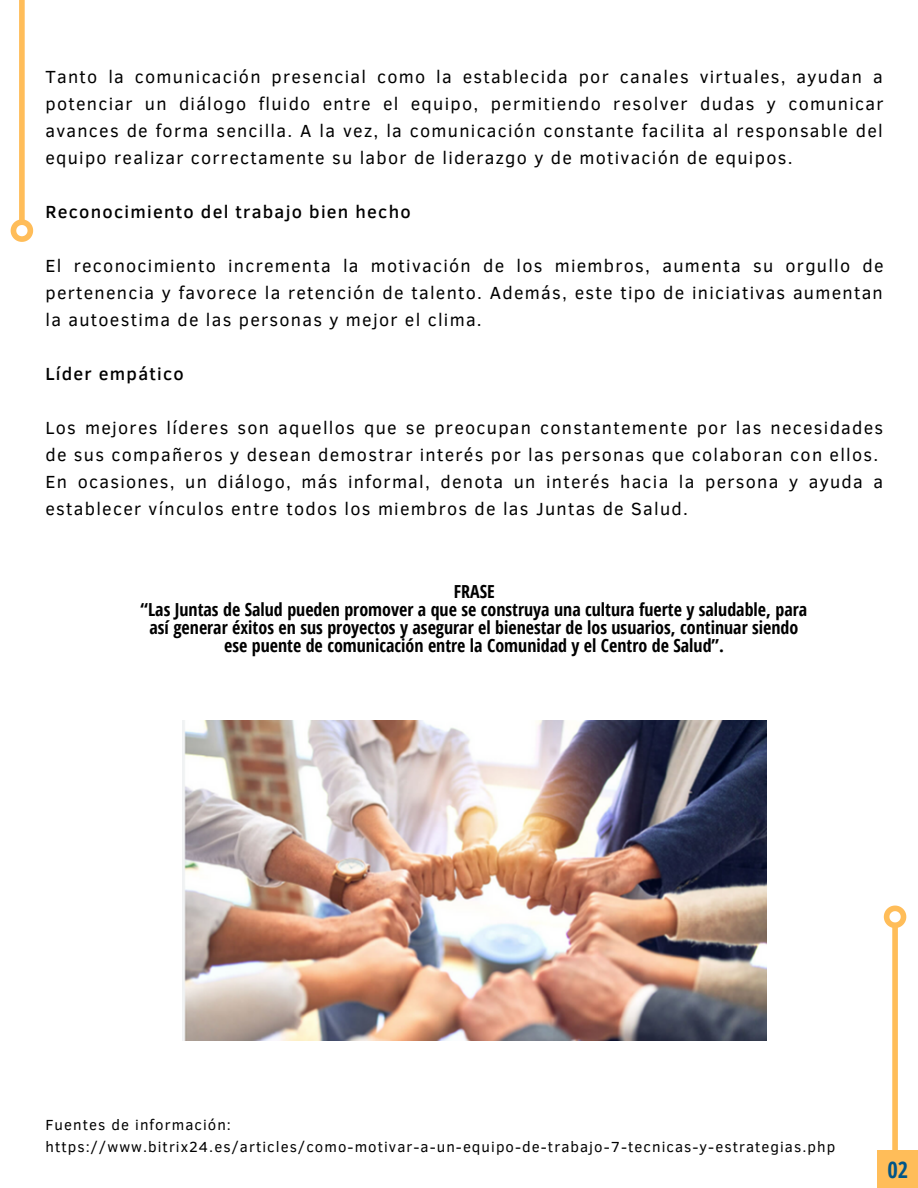
<style>
.page{position:relative;width:918px;height:1188px;background:#fff}
.page>*{position:absolute;margin:0;border:0;box-sizing:border-box;transform-origin:0 0}
.t1{font:700 22.5px "Open Sans Condensed";color:#058}
.t2{font:18px/27px "Clear Sans";letter-spacing:.07em;color:#000;text-align:justify}
.t3{font:700 18px/18px "Open Sans Condensed";color:#000;text-align:center}
.t4{font:500 18px "Clear Sans";letter-spacing:.07em;color:#000}
.t5{font:15px/22.5px "Clear Sans";letter-spacing:.07em;color:#000}
</style>
<div class="page">
<div style="left:892px;top:927px;width:6px;height:226px;background:#ffbd59"></div>
<svg style="left:883px;top:905px;width:24px;height:27px"></svg>
<div style="left:878px;top:1150px;width:40px;height:38px;background:#ffbd59"></div>
<img style="left:182px;top:721px;width:584px;height:319px">
<div style="left:19px;top:0;width:6px;height:221px;background:#ffbd59"></div>
<svg style="left:10px;top:216px;width:24px;height:26px"></svg>
<p class="t2" style="left:45px;top:63px;width:839px">Tanto la comunicación presencial como la establecida por canales virtuales, ayudan a potenciar un diálogo fluido entre el equipo, permitiendo resolver dudas y comunicar avances de forma sencilla. A la vez, la comunicación constante facilita al responsable del equipo realizar correctamente su labor de liderazgo y de motivación de equipos.</p>
<p class="t4" style="left:45px;top:199px;width:367px">Reconocimiento del trabajo bien hecho</p>
<p class="t2" style="left:45px;top:252px;width:840px">El reconocimiento incrementa la motivación de los miembros, aumenta su orgullo de pertenencia y favorece la retención de talento. Además, este tipo de iniciativas aumentan la autoestima de las personas y mejor el clima.</p>
<p class="t4" style="left:45px;top:361px;width:140px">Líder empático</p>
<p class="t2" style="left:45px;top:414px;width:839px;text-align:left">Los mejores líderes son aquellos que se preocupan constantemente por las necesidades de sus compañeros y desean demostrar interés por las personas que colaboran con ellos.<br>En ocasiones, un diálogo, más informal, denota un interés hacia la persona y ayuda a establecer vínculos entre todos los miembros de las Juntas de Salud.</p>
<p class="t3" style="left:141px;top:582px;width:668px">FRASE<br>“Las Juntas de Salud pueden promover a que se construya una cultura fuerte y saludable, para así generar éxitos en sus proyectos y asegurar el bienestar de los usuarios, continuar siendo ese puente de comunicación entre la Comunidad y el Centro de Salud”.</p>
<p class="t5" style="left:45px;top:1112px;width:791px">Fuentes de información: https://www.bitrix24.es/articles/como-motivar-a-un-equipo-de-trabajo-7-tecnicas-y-estrategias.php</p>
<p class="t1" style="left:887px;top:1154px;width:22px">02</p>
</div>
